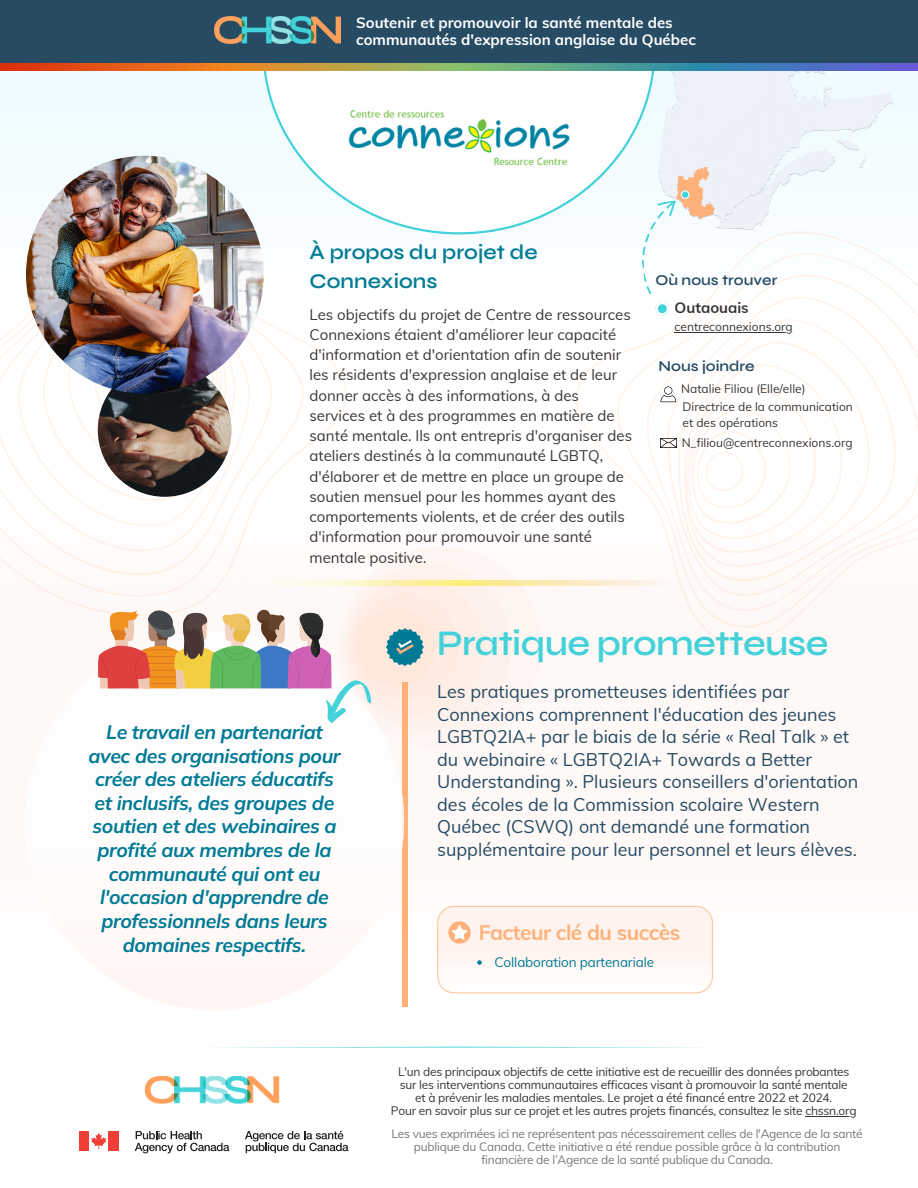
<style>
.page{position:relative;width:918px;height:1188px;background:#fff}
.page>*{position:absolute;margin:0;border:0;box-sizing:border-box;transform-origin:0 0}
.t1{font:600 36px "Syne";letter-spacing:-.02em;color:#43d1da}
.t2{font:600 21px/29.2px "Syne";color:#007a95}
.t3{font:700 21px "Mulish";letter-spacing:-.025em;color:#ffb179}
.t4{font:italic 700 19.5px/23.7px "Mulish";letter-spacing:-.02em;color:#007a95;text-align:center}
.t5{font:18px/22.5px "Mulish";color:#264b63}
.t6{font:15px/20.2px "Muli";color:#383737}
.t7{font:700 15px/16.8px "Muli";color:#fff}
.t8{font:600 15px "Syne";color:#264b63}
.t9{font:700 15px "Mulish";color:#383737}
.t10{font:13.5px "Mulish";letter-spacing:-.01em;color:#007a95}
.t11{font:12px "Mulish";letter-spacing:-.02em;color:#373737}
.t12{font:12px/13px "Mulish";letter-spacing:-.02em;color:#7a7878;text-align:center}
.t13{font:12px/16px "Mulish";color:#383737}
</style>
<div class="page">
<div style="left:0;top:0;width:918px;height:1188px;background:linear-gradient(to right,#f8fdff,#fff)"></div>
<div style="left:0;top:357px;width:918px;height:738px;background:#fffdfd"></div>
<div style="left:402px;top:682px;width:6px;height:324px;background:#ffb179"></div>
<img style="left:656px;top:71px;width:238px;height:114px">
<svg style="left:0;top:181px;width:363px;height:257px"></svg>
<svg style="left:0;top:201px;width:319px;height:410px"></svg>
<svg style="left:0;top:220px;width:286px;height:370px"></svg>
<svg style="left:0;top:237px;width:261px;height:328px"></svg>
<svg style="left:8px;top:251px;width:237px;height:287px"></svg>
<svg style="left:35px;top:322px;width:200px;height:189px"></svg>
<svg style="left:87px;top:364px;width:137px;height:91px"></svg>
<svg style="left:262px;top:71px;width:393px;height:163px"></svg>
<img style="left:346px;top:73px;width:226px;height:127px;border-radius:11px">
<svg style="left:526px;top:185px;width:392px;height:172px"></svg>
<svg style="left:572px;top:213px;width:346px;height:241px"></svg>
<svg style="left:607px;top:241px;width:311px;height:404px"></svg>
<svg style="left:632px;top:269px;width:286px;height:362px"></svg>
<svg style="left:649px;top:297px;width:269px;height:315px"></svg>
<svg style="left:661px;top:323px;width:234px;height:270px"></svg>
<svg style="left:437px;top:906px;width:276px;height:87px"></svg>
<svg style="left:119px;top:794px;width:285px;height:216px"></svg>
<svg style="left:660px;top:375px;width:173px;height:181px"></svg>
<img style="left:661px;top:439px;width:15px;height:9px">
<svg style="left:656px;top:302px;width:13px;height:13px"></svg>
<hr style="left:675px;top:332px;width:118px;height:1px;background:#383737">
<svg style="left:98px;top:547px;width:443px;height:201px"></svg>
<img style="left:98px;top:363px;width:134px;height:134px;border-radius:50%">
<img style="left:26px;top:156px;width:238px;height:238px;border-radius:50%">
<svg style="left:212px;top:1046px;width:494px;height:2px"></svg>
<img style="left:131px;top:1076px;width:165px;height:29px">
<div style="left:79px;top:1131px;width:10px;height:20px;background:#ef3f36"></div>
<svg style="left:91px;top:1133px;width:15px;height:16px"></svg>
<div style="left:109px;top:1131px;width:10px;height:20px;background:#ef3f36"></div>
<svg style="left:135px;top:1131px;width:94px;height:22px"></svg>
<svg style="left:245px;top:1131px;width:103px;height:22px"></svg>
<svg style="left:241px;top:580px;width:433px;height:6px"></svg>
<svg style="left:635px;top:190px;width:54px;height:105px"></svg>
<hr style="left:805px;top:1116px;width:51px;height:1px;background:#373737">
<div style="left:0;top:0;width:918px;height:65px;background:#264b63"></div>
<img style="left:214px;top:17px;width:126px;height:27px">
<svg style="left:0;top:64px;width:918px;height:7px;background:#91856a"></svg>
<p class="t7" style="left:356px;top:14px;width:341px">Soutenir et promouvoir la santé mentale des communautés d'expression anglaise du Québec</p>
<p class="t2" style="left:310px;top:237px;width:230px">À propos du projet de<br>Connexions</p>
<p class="t6" style="left:310px;top:304px;width:324px">Les objectifs du projet de Centre de ressources Connexions étaient d'améliorer leur capacité d'information et d'orientation afin de soutenir les résidents d'expression anglaise et de leur donner accès à des informations, à des services et à des programmes en matière de santé mentale. Ils ont entrepris d'organiser des ateliers destinés à la communauté LGBTQ, d'élaborer et de mettre en place un groupe de soutien mensuel pour les hommes ayant des comportements violents, et de créer des outils d'information pour promouvoir une santé mentale positive.</p>
<p class="t8" style="left:656px;top:271px;width:123px">Où nous trouver</p>
<p class="t9" style="left:675px;top:298px;width:76px">Outaouais</p>
<p class="t13" style="left:675px;top:318px;width:120px">centreconnexions.org</p>
<p class="t8" style="left:659px;top:357px;width:98px">Nous joindre</p>
<p class="t13" style="left:681px;top:381px;width:126px">Natalie Filiou (Elle/elle)</p>
<p class="t13" style="left:683px;top:398px;width:172px">Directrice de la communication et des opérations</p>
<p class="t13" style="left:682px;top:435px;width:172px">N_filiou@centreconnexions.org</p>
<p class="t4" style="left:88px;top:720px;width:254px">Le travail en partenariat avec des organisations pour créer des ateliers éducatifs et inclusifs, des groupes de soutien et des webinaires a profité aux membres de la communauté qui ont eu l'occasion d'apprendre de professionnels dans leurs domaines respectifs.</p>
<p class="t1" style="left:437px;top:622px;width:393px">Pratique prometteuse</p>
<p class="t5" style="left:437px;top:680px;width:423px">Les pratiques prometteuses identifiées par Connexions comprennent l'éducation des jeunes LGBTQ2IA+ par le biais de la série « Real Talk » et du webinaire « LGBTQ2IA+ Towards a Better Understanding ». Plusieurs conseillers d'orientation des écoles de la Commission scolaire Western Québec (CSWQ) ont demandé une formation supplémentaire pour leur personnel et leurs élèves.</p>
<p class="t3" style="left:479px;top:919px;width:203px">Facteur clé du succès</p>
<p class="t10" style="left:495px;top:953px;width:161px">Collaboration partenariale</p>
<p class="t11" style="left:398px;top:1064px;width:453px">L'un des principaux objectifs de cette initiative est de recueillir des données probantes</p>
<p class="t11" style="left:400px;top:1077px;width:449px">sur les interventions communautaires efficaces visant à promouvoir la santé mentale</p>
<p class="t11" style="left:415px;top:1090px;width:419px">et à prévenir les maladies mentales. Le projet a été financé entre 2022 et 2024.</p>
<p class="t11" style="left:391px;top:1103px;width:467px">Pour en savoir plus sur ce projet et les autres projets financés, consultez le site chssn.org</p>
<p class="t12" style="left:392px;top:1127px;width:473px">Les vues exprimées ici ne représentent pas nécessairement celles de l'Agence de la santé publique du Canada. Cette initiative a été rendue possible grâce à la contribution financière de l’Agence de la santé publique du Canada.</p>
</div>
